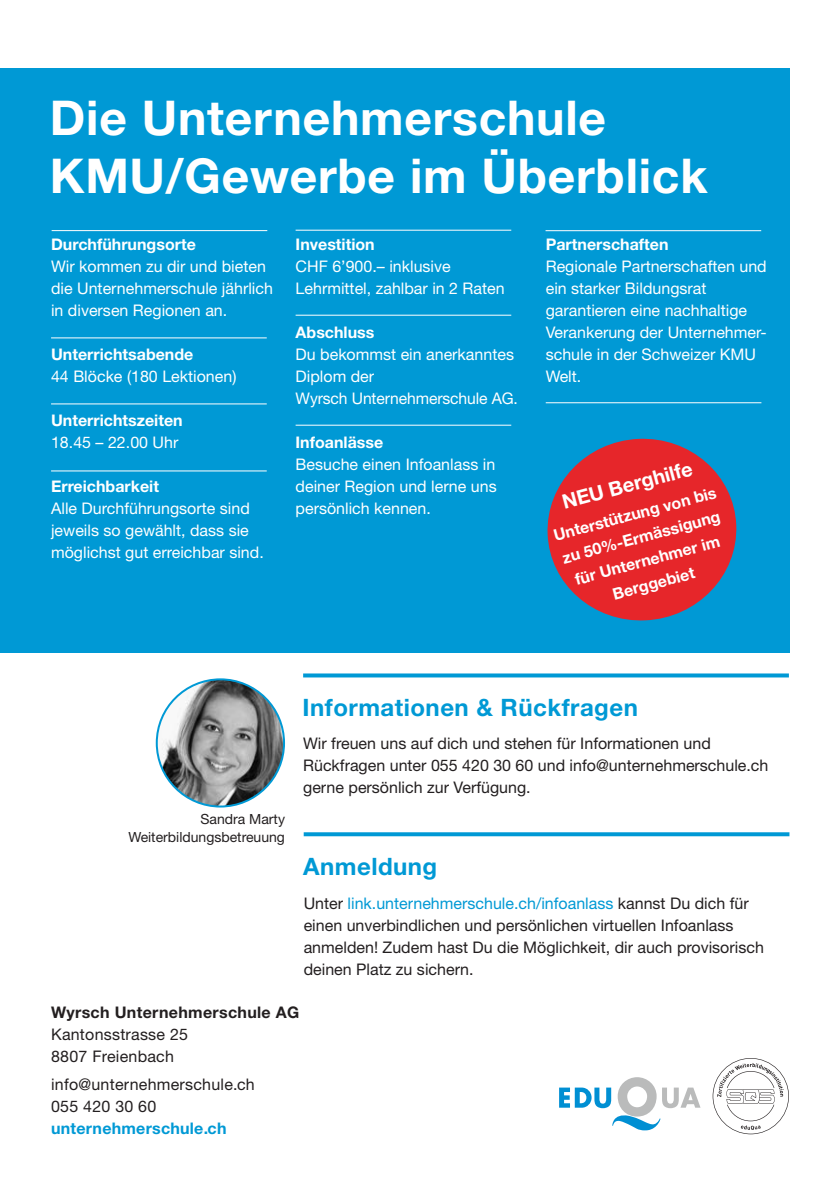
<style>
.page{position:relative;width:840px;height:1191px;background:#fff}
.page>*{position:absolute;margin:0;border:0;box-sizing:border-box;transform-origin:0 0}
.t1{font:700 48px/58px "Helvetica Neue LT Std";letter-spacing:.015em;color:#fff}
.t2{font:700 24px "Helvetica Neue LT Std";letter-spacing:.02em;color:#0099d5}
.t3{font:700 20px "Helvetica Neue LT Std";color:#fff}
.t4{font:16px/22px "Helvetica Neue LT Std";color:#fff}
.t5{font:16px/22px "Helvetica Neue LT Std";color:#231f20}
.t6{font:700 16px/24px "Helvetica Neue LT Std";color:#fff;text-align:center}
.t7{font:700 16px "Helvetica Neue LT Std";letter-spacing:.02em;color:#231f20}
.t8{font:700 16px "Helvetica Neue LT Std";letter-spacing:.015em;color:#0099d5}
.t9{font:14px/18px "Helvetica Neue LT Std";color:#231f20;text-align:right}
.s1{color:#0099d5}
</style>
<div class="page">
<div style="left:0;top:68px;width:789px;height:584px;background:#0099d5"></div>
<hr style="left:51px;top:337px;width:215px;height:1px;background:#fff">
<hr style="left:51px;top:403px;width:215px;height:1px;background:#fff">
<hr style="left:51px;top:470px;width:215px;height:1px;background:#fff">
<hr style="left:295px;top:315px;width:216px;height:1px;background:#fff">
<hr style="left:295px;top:425px;width:216px;height:1px;background:#fff">
<hr style="left:52px;top:230px;width:215px;height:1px;background:#fff">
<hr style="left:545px;top:402px;width:216px;height:1px;background:#fff">
<hr style="left:295px;top:230px;width:216px;height:1px;background:#fff">
<hr style="left:545px;top:230px;width:215px;height:1px;background:#fff">
<svg style="left:303px;top:673px;width:485px;height:4px;background:#1ea5da"></svg>
<svg style="left:303px;top:832px;width:486px;height:4px;background:#12a0d7"></svg>
<img style="left:157px;top:679px;width:127px;height:127px;border-radius:64px">
<svg style="left:547px;top:438px;width:190px;height:183px"></svg>
<svg style="left:712px;top:1058px;width:76px;height:76px"></svg>
<svg style="left:559px;top:1077px;width:141px;height:53px"></svg>
<h1 class="t1" style="left:50px;top:88px;width:659px">Die Unternehmerschule<br>KMU/Gewerbe im Überblick</h1>
<p class="t6" style="left:51px;top:232px;width:146px">Durchführungsorte</p>
<p class="t4" style="left:51px;top:255px;width:223px">Wir kommen zu dir und bieten die Unternehmerschule jährlich in diversen Regionen an.</p>
<p class="t6" style="left:51px;top:342px;width:144px">Unterrichtsabende</p>
<p class="t4" style="left:51px;top:365px;width:187px">44 Blöcke (180 Lektionen)</p>
<p class="t6" style="left:51px;top:408px;width:133px">Unterrichtszeiten</p>
<p class="t4" style="left:51px;top:431px;width:129px">18.45 – 22.00 Uhr</p>
<p class="t6" style="left:51px;top:474px;width:109px">Erreichbarkeit</p>
<p class="t4" style="left:51px;top:497px;width:214px">Alle Durchführungsorte sind jeweils so gewählt, dass sie möglichst gut erreichbar sind.</p>
<p class="t6" style="left:295px;top:231px;width:81px">Investition</p>
<p class="t4" style="left:295px;top:255px;width:210px">CHF 6’900.– inklusive<br>Lehrmittel, zahlbar in 2 Raten</p>
<p class="t6" style="left:295px;top:319px;width:80px">Abschluss</p>
<p class="t4" style="left:295px;top:343px;width:224px">Du bekommst ein anerkanntes<br>Diplom der<br>Wyrsch Unternehmerschule AG.</p>
<p class="t6" style="left:295px;top:429px;width:89px">Infoanlässe</p>
<p class="t4" style="left:295px;top:453px;width:202px;text-align:justify">Besuche einen Infoanlass in deiner Region und lerne uns persönlich kennen.</p>
<p class="t6" style="left:545px;top:231px;width:124px">Partnerschaften</p>
<p class="t4" style="left:545px;top:255px;width:222px">Regionale Partnerschaften und ein starker Bildungsrat garantieren eine nachhaltige<br>Verankerung der Unternehmer&shy;schule in der Schweizer KMU<br>Welt.</p>
<p class="t3" style="left:559px;top:490px;width:136px;rotate:-15deg">NEU Berghilfe</p>
<p class="t6" style="left:550px;top:523px;width:169px;rotate:-15deg">Unterstützung von bis zu 50%-Ermässigung für Unternehmer im<br>Berggebiet</p>
<p class="t9" style="left:128px;top:810px;width:158px">Sandra Marty<br>Weiterbildungsbetreuung</p>
<h2 class="t2" style="left:302px;top:692px;width:337px">Informationen &amp; Rückfragen</h2>
<p class="t5" style="left:303px;top:732px;width:466px">Wir freuen uns auf dich und stehen für Informationen und<br>Rückfragen unter 055 420 30 60 und info@unternehmerschule.ch gerne persönlich zur Verfügung.</p>
<h2 class="t2" style="left:303px;top:851px;width:136px">Anmeldung</h2>
<p class="t5" style="left:303px;top:892px;width:461px">Unter <span class="s1">link.unternehmerschule.ch/infoanlass</span> kannst Du dich für einen unverbindlichen und persönlichen virtuellen Infoanlass anmelden! Zudem hast Du die Möglichkeit, dir auch provisorisch deinen Platz zu sichern.</p>
<p class="t7" style="left:51px;top:1002px;width:250px">Wyrsch Unternehmerschule AG</p>
<p class="t5" style="left:51px;top:1023px;width:138px">Kantonsstrasse 25<br>8807 Freienbach</p>
<p class="t5" style="left:51px;top:1073px;width:205px">info@unternehmerschule.ch<br>055 420 30 60</p>
<p class="t8" style="left:51px;top:1118px;width:177px">unternehmerschule.ch</p>
</div>
